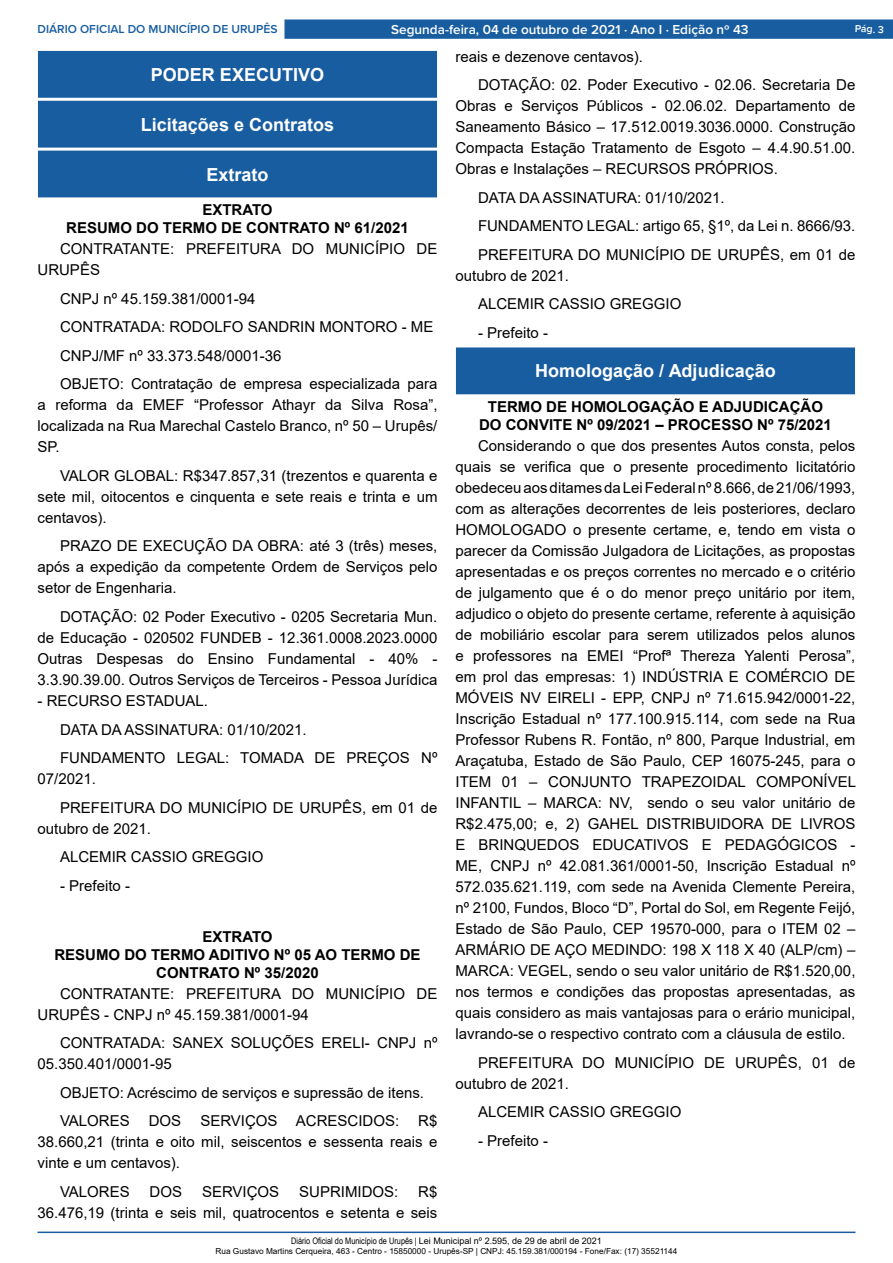
<style>
.page{position:relative;width:893px;height:1263px;background:#fff}
.page>*{position:absolute;margin:0;border:0;box-sizing:border-box;transform-origin:0 0}
.t1{font:700 18px "Arial";color:#fff}
._2_-_Corpo{font:15px/21px "Arial";color:#000}
._1_-_Cabeçalho{font:700 15px/18px "Arial";color:#000;text-align:center}
.t2{font:600 13.5px "Proxima Nova";color:#fff}
.t3{font:600 12px "Proxima Nova";color:#185da0}
.t4{font:600 10.5px "Proxima Nova";color:#fff}
.t5{font:9px "Arial";color:#000}
.t6{font:8.25px "Arial";color:#000}
.s1{font-family:"Arial Narrow"}
</style>
<div class="page">
<hr style="left:38px;top:1231px;width:817px;height:2px;background:#185da0">
<div style="left:284px;top:19px;width:609px;height:20px;background:#185da0;border:1px solid #185da0"></div>
<div style="left:39px;top:51px;width:397px;height:46px;background:#185da0"></div>
<div style="left:38px;top:51px;width:399px;height:47px;border:1px solid #185da0"></div>
<div style="left:39px;top:101px;width:397px;height:46px;background:#185da0"></div>
<div style="left:38px;top:101px;width:399px;height:47px;border:1px solid #185da0"></div>
<div style="left:39px;top:151px;width:397px;height:46px;background:#185da0"></div>
<div style="left:456px;top:348px;width:398px;height:46px;background:#185da0"></div>
<div style="left:456px;top:347px;width:399px;height:47px;border:1px solid #185da0"></div>
<p class="t3" style="left:38px;top:20px;width:242px">DIÁRIO OFICIAL DO MUNICÍPIO DE URUPÊS</p>
<p class="t2" style="left:391px;top:19px;width:359px">Segunda-feira, 04 de outubro de 2021 ⋅ Ano I ⋅ Edição nº 43</p>
<p class="t4" style="left:855px;top:21px;width:31px;rotate:2deg">Pág. 3</p>
<p class="t1" style="left:151px;top:62px;width:175px">PODER EXECUTIVO</p>
<p class="t1" style="left:141px;top:112px;width:195px">Licitações e Contratos</p>
<p class="t1" style="left:206px;top:162px;width:64px">Extrato</p>
<p class="_1_-_Cabeçalho" style="left:202px;top:201px;width:72px">EXTRATO</p>
<p class="_1_-_Cabeçalho" style="left:66px;top:219px;width:344px">RESUMO DO TERMO DE CONTRATO Nº 61/2021</p>
<p class="_2_-_Corpo" style="left:38px;top:239px;width:401px;text-indent:22px">CONTRATANTE: PREFEITURA DO MUNICÍPIO DE<br>URUPÊS</p>
<p class="_2_-_Corpo" style="left:60px;top:288px;width:197px">CNPJ nº 45.159.381/0001-94</p>
<p class="_2_-_Corpo" style="left:60px;top:317px;width:375px">CONTRATADA: RODOLFO SANDRIN MONTORO - ME</p>
<p class="_2_-_Corpo" style="left:60px;top:345px;width:223px">CNPJ/MF nº 33.373.548/0001-36</p>
<p class="_2_-_Corpo" style="left:38px;top:374px;width:401px;text-align:justify;text-indent:22px">OBJETO: Contratação de empresa especializada para a reforma da EMEF “Professor Athayr da Silva Rosa”, localizada na Rua Marechal Castelo Branco, nº 50 – Urupês/ SP.</p>
<p class="_2_-_Corpo" style="left:38px;top:465px;width:401px;text-align:justify;text-indent:22px">VALOR GLOBAL: R$347.857,31 (trezentos e quarenta e sete mil, oitocentos e cinquenta e sete reais e trinta e um centavos).</p>
<p class="_2_-_Corpo" style="left:38px;top:536px;width:401px;text-align:justify;text-indent:22px">PRAZO DE EXECUÇÃO DA OBRA: até 3 (três) meses, após a expedição da competente Ordem de Serviços pelo setor de Engenharia.</p>
<p class="_2_-_Corpo" style="left:38px;top:606px;width:401px;text-align:justify;text-indent:22px">DOTAÇÃO: 02 Poder Executivo - 0205 Secretaria Mun. de Educação - 020502 FUNDEB - 12.361.0008.2023.0000<br>Outras Despesas do Ensino Fundamental - 40% - 3.3.90.39.00. Outros Serviços de Terceiros - Pessoa Jurídica</p>
<p class="_2_-_Corpo" style="left:38px;top:690px;width:172px">- RECURSO ESTADUAL.</p>
<p class="_2_-_Corpo" style="left:60px;top:719px;width:248px">DATA DA ASSINATURA: 01/10/2021.</p>
<p class="_2_-_Corpo" style="left:38px;top:747px;width:401px;text-indent:22px">FUNDAMENTO LEGAL: TOMADA DE PREÇOS Nº<br>07/2021.</p>
<p class="_2_-_Corpo" style="left:38px;top:797px;width:401px;text-indent:22px">PREFEITURA DO MUNICÍPIO DE URUPÊS, em 01 de outubro de 2021.</p>
<p class="_2_-_Corpo" style="left:60px;top:846px;width:205px">ALCEMIR CASSIO GREGGIO</p>
<p class="_2_-_Corpo" style="left:60px;top:875px;width:72px">- Prefeito -</p>
<p class="_1_-_Cabeçalho" style="left:202px;top:927px;width:72px">EXTRATO</p>
<p class="_1_-_Cabeçalho" style="left:54px;top:945px;width:368px">RESUMO DO TERMO ADITIVO Nº 05 AO TERMO DE<br>CONTRATO Nº 35/2020</p>
<p class="_2_-_Corpo" style="left:38px;top:983px;width:401px;text-indent:22px">CONTRATANTE: PREFEITURA DO MUNICÍPIO DE<br>URUPÊS - CNPJ nº 45.159.381/0001-94</p>
<p class="_2_-_Corpo" style="left:38px;top:1032px;width:401px;text-indent:22px">CONTRATADA: SANEX SOLUÇÕES ERELI- CNPJ nº<br>05.350.401/0001-95</p>
<p class="_2_-_Corpo" style="left:60px;top:1082px;width:366px">OBJETO: Acréscimo de serviços e supressão de itens.</p>
<p class="_2_-_Corpo" style="left:60px;top:1110px;width:71px">VALORES</p>
<p class="_2_-_Corpo" style="left:149px;top:1110px;width:34px">DOS</p>
<p class="_2_-_Corpo" style="left:200px;top:1110px;width:200px">SERVIÇOS ACRESCIDOS:</p>
<p class="_2_-_Corpo" style="left:455px;top:46px;width:189px">reais e dezenove centavos).</p>
<p class="_2_-_Corpo" style="left:455px;top:74px;width:401px;text-align:justify;text-indent:22px">DOTAÇÃO: 02. Poder Executivo - 02.06. Secretaria De Obras e Serviços Públicos - 02.06.02. Departamento de Saneamento Básico – 17.512.0019.3036.0000. Construção Compacta Estação Tratamento de Esgoto – 4.4.90.51.00.<br>Obras e Instalações – RECURSOS PRÓPRIOS.</p>
<p class="_2_-_Corpo" style="left:478px;top:187px;width:248px">DATA DA ASSINATURA: 01/10/2021.</p>
<p class="_2_-_Corpo" style="left:478px;top:215px;width:379px">FUNDAMENTO LEGAL: artigo 65, §1º, da Lei n. 8666/93.</p>
<p class="_2_-_Corpo" style="left:455px;top:244px;width:401px;text-indent:22px">PREFEITURA DO MUNICÍPIO DE URUPÊS, em 01 de outubro de 2021.</p>
<p class="_2_-_Corpo" style="left:478px;top:293px;width:205px">ALCEMIR CASSIO GREGGIO</p>
<p class="_2_-_Corpo" style="left:478px;top:322px;width:72px">- Prefeito -</p>
<p class="t1" style="left:535px;top:358px;width:242px">Homologação / Adjudicação</p>
<p class="_1_-_Cabeçalho" style="left:488px;top:398px;width:337px">TERMO DE HOMOLOGAÇÃO E ADJUDICAÇÃO</p>
<p class="_1_-_Cabeçalho" style="left:479px;top:416px;width:354px">DO CONVITE Nº 09/2021 – PROCESSO Nº 75/2021</p>
<p class="_2_-_Corpo" style="left:455px;top:435px;width:402px;text-align:justify;text-indent:22px">Considerando o que dos presentes Autos consta, pelos quais se verifica que o presente procedimento licitatório obedeceu aos ditames da Lei Federal nº 8.666, de 21/06/1993, com as alterações decorrentes de leis posteriores, declaro HOMOLOGADO o presente certame, e, tendo em vista o parecer da Comissão Julgadora de Licitações, as propostas apresentadas e os preços correntes no mercado e o critério de julgamento que é o do menor preço unitário por item, adjudico o objeto do presente certame, referente à aquisição de mobiliário escolar para serem utilizados pelos alunos e professores na EMEI “Profª Thereza Yalenti Perosa”, em prol das empresas: 1) INDÚSTRIA E COMÉRCIO DE MÓVEIS NV EIRELI - EPP, CNPJ nº 71.615.942/0001-22, Inscrição Estadual nº 177.100.915.114, com sede na Rua Professor Rubens R. Fontão, nº 800, Parque Industrial, em Araçatuba, Estado de São Paulo, CEP 16075-245, para o ITEM 01 – CONJUNTO TRAPEZOIDAL COMPONÍVEL INFANTIL – MARCA: NV, sendo o seu valor unitário de R$2.475,00; e, 2) GAHEL DISTRIBUIDORA DE LIVROS E BRINQUEDOS EDUCATIVOS E PEDAGÓGICOS - ME, CNPJ nº 42.081.361/0001-50, Inscrição Estadual nº 572.035.621.119, com sede na Avenida Clemente Pereira, nº 2100, Fundos, Bloco “D”, Portal do Sol, em Regente Feijó, Estado de São Paulo, CEP 19570-000, para o ITEM 02 – ARMÁRIO DE AÇO MEDINDO: 198 X 118 X 40 (ALP/cm) – MARCA: VEGEL, sendo o seu valor unitário de R$1.520,00, nos termos e condições das propostas apresentadas, as quais considero as mais vantajosas para o erário municipal, lavrando-se o respectivo contrato com a cláusula de estilo.</p>
<p class="_2_-_Corpo" style="left:455px;top:1052px;width:401px;text-indent:22px">PREFEITURA DO MUNICÍPIO DE URUPÊS, 01 de outubro de 2021.</p>
<p class="_2_-_Corpo" style="left:478px;top:1101px;width:205px">ALCEMIR CASSIO GREGGIO</p>
<p class="_2_-_Corpo" style="left:478px;top:1130px;width:72px">- Prefeito -</p>
<p class="_2_-_Corpo" style="left:38px;top:1110px;width:401px;text-align:justify;text-indent:381px">R$ 38.660,21 (trinta e oito mil, seiscentos e sessenta reais e vinte e um centavos).</p>
<p class="_2_-_Corpo" style="left:60px;top:1181px;width:71px">VALORES</p>
<p class="_2_-_Corpo" style="left:150px;top:1181px;width:34px">DOS</p>
<p class="_2_-_Corpo" style="left:202px;top:1181px;width:79px">SERVIÇOS</p>
<p class="_2_-_Corpo" style="left:299px;top:1181px;width:101px">SUPRIMIDOS:</p>
<p class="_2_-_Corpo" style="left:38px;top:1181px;width:401px;text-align:right">R$<br>36.476,19 (trinta e seis mil, quatrocentos e setenta e seis</p>
<p class="t5" style="left:291px;top:1235px;width:312px"><span class="s1">Diário Oficial do Município de Urupês |</span> Lei Municipal nº 2.595, de 29 de abril de 2021</p>
<p class="t6" style="left:216px;top:1245px;width:463px">Rua Gustavo Martins Cerqueira, 463 - Centro - 15850000 - Urupês-SP | CNPJ: 45.159.381/000194 - Fone/Fax: (17) 35521144</p>
</div>
